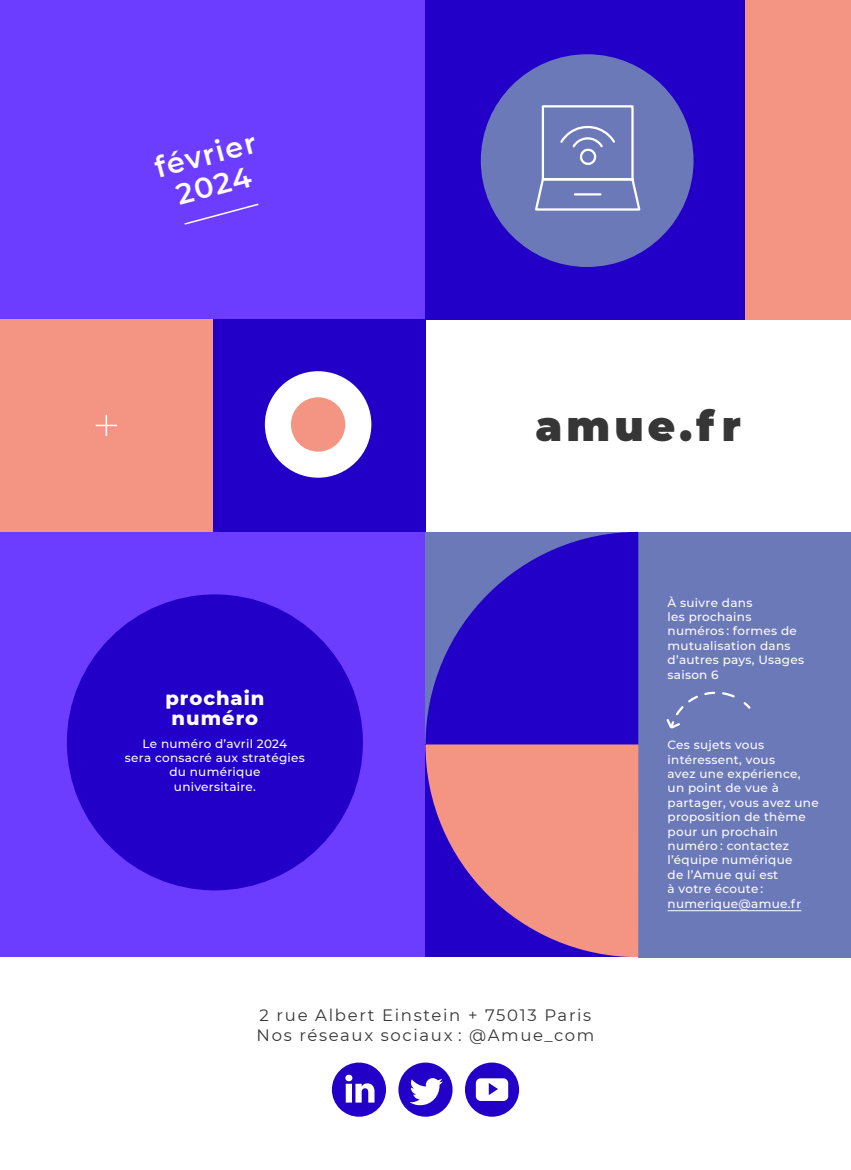
<style>
.page{position:relative;width:851px;height:1170px;background:#fff}
.page>*{position:absolute;margin:0;border:0;box-sizing:border-box;transform-origin:0 0}
.t1{font:900 42px "Montserrat";letter-spacing:.1em;color:#373636}
.t2{font:600 28.8px/31.5px "Montserrat";color:#fff;text-align:center}
.t3{font:800 19.5px/19.5px "Montserrat";letter-spacing:.05em;color:#fff;text-align:center}
.t4{font:16.5px/19.8px "Montserrat";letter-spacing:.1em;color:#373636}
.t5{font:500 12px/14.4px "Montserrat";letter-spacing:.025em;color:#fff}
</style>
<div class="page">
<div style="left:0;top:0;width:425px;height:319px;background:#6d3dff"></div>
<div style="left:0;top:529px;width:425px;height:428px;background:#6d3dff"></div>
<div style="left:638px;top:532px;width:212px;height:425px;background:#6c79b9"></div>
<div style="left:106px;top:319px;width:319px;height:213px;background:#2200c8"></div>
<div style="left:744px;top:0;width:106px;height:319px;background:#f39582"></div>
<div style="left:0;top:319px;width:213px;height:212px;background:#f39582"></div>
<div style="left:425px;top:0;width:319px;height:319px;background:#2200c8"></div>
<svg style="left:425px;top:532px;width:213px;height:212px;background:#321ac4"></svg>
<svg style="left:425px;top:744px;width:213px;height:213px;background:#c57491"></svg>
<div style="left:480px;top:54px;width:213px;height:213px;background:#6c79b9;border-radius:50%"></div>
<div style="left:265px;top:371px;width:106px;height:106px;background:#fff;border-radius:50%"></div>
<div style="left:291px;top:397px;width:54px;height:54px;background:#f39582;border-radius:50%"></div>
<svg style="left:535px;top:105px;width:106px;height:106px"></svg>
<svg style="left:332px;top:1062px;width:54px;height:54px"></svg>
<svg style="left:465px;top:1062px;width:54px;height:54px"></svg>
<svg style="left:398px;top:1062px;width:54px;height:54px"></svg>
<svg style="left:106px;top:415px;width:1px;height:21px"></svg>
<hr style="left:96px;top:424px;width:21px;height:2px;background:#fff">
<svg style="left:184px;top:203px;width:75px;height:22px"></svg>
<div style="left:67px;top:594px;width:296px;height:296px;background:#2200c8;border-radius:50%"></div>
<hr style="left:667px;top:910px;width:134px;height:1px;background:#fff">
<svg style="left:666px;top:691px;width:85px;height:38px"></svg>
<h2 class="t2" style="left:151px;top:152px;width:105px;rotate:-15deg">février<br>2024</h2>
<h3 class="t3" style="left:165px;top:687px;width:101px">prochain numéro</h3>
<p class="t5" style="left:125px;top:735px;width:181px;text-align:center">Le numéro d’avril 2024<br>sera consacré aux stratégies du numérique<br>universitaire.</p>
<h1 class="t1" style="left:535px;top:394px;width:207px">amue.fr</h1>
<p class="t5" style="left:667px;top:594px;width:138px">À suivre dans<br>les prochains numéros : formes de mutualisation dans d’autres pays, Usages saison 6</p>
<p class="t5" style="left:667px;top:737px;width:153px">Ces sujets vous intéressent, vous<br>avez une expérience, un point de vue à partager, vous avez une proposition de thème pour un prochain numéro : contactez l’équipe numérique<br>de l’Amue qui est<br>à votre écoute : numerique@amue.fr</p>
<h3 class="t4" style="left:256px;top:1004px;width:339px">2 rue Albert Einstein + 75013 Paris<br>Nos réseaux sociaux : @Amue_com</h3>
</div>
